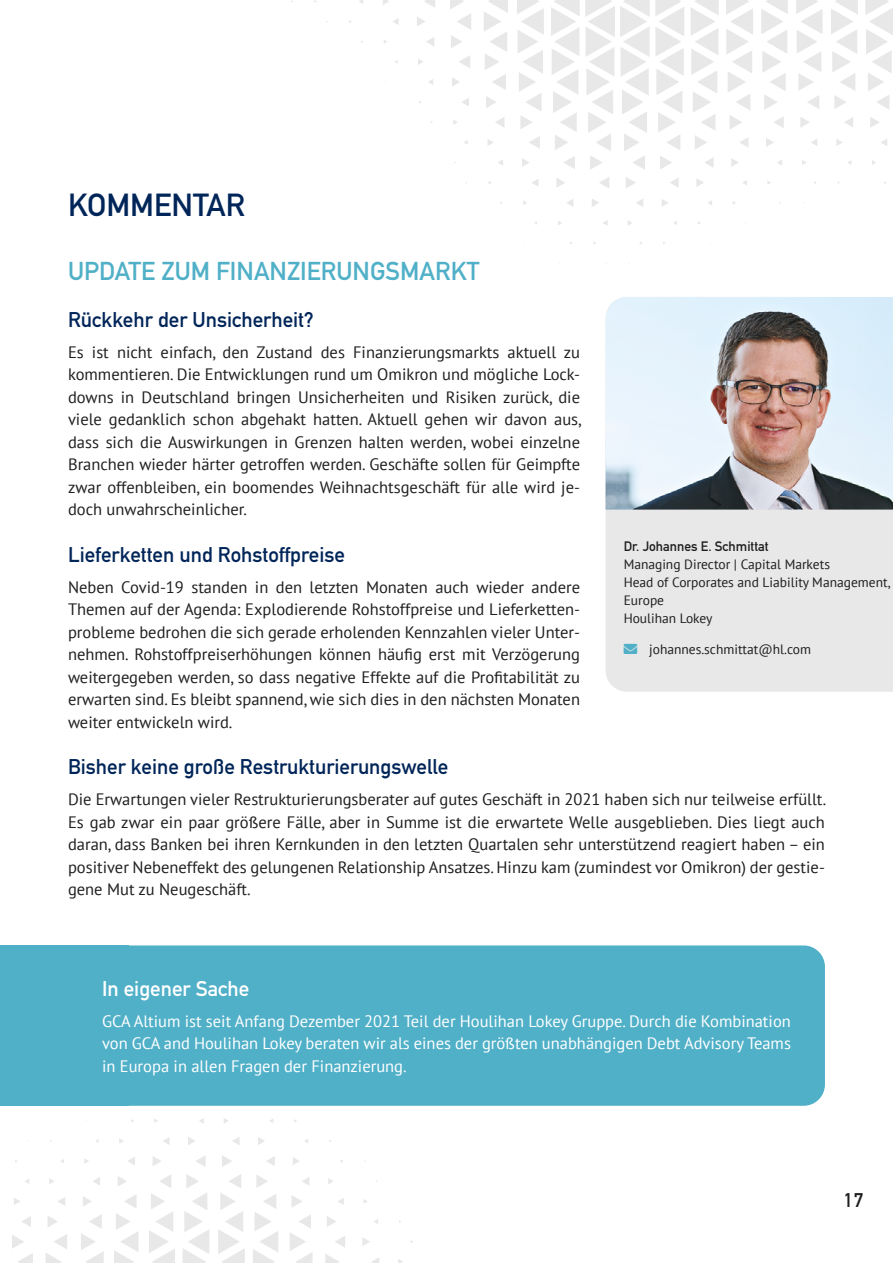
<style>
.page{position:relative;width:893px;height:1263px;background:#fff}
.page>*{position:absolute;margin:0;border:0;box-sizing:border-box;transform-origin:0 0}
.t1{font:700 31.5px "DIN Alternate";color:#002559}
.t2{font:700 25.5px "DIN Alternate";color:#50b0c8}
.t3{font:700 21px "DIN Alternate";color:#002559}
.t4{font:700 21px "DIN Alternate";color:#fff}
.t5{font:700 19.5px "DIN Alternate";color:#1e1e1e}
.t6{font:16.5px/22.5px "PT Sans";color:#1e1e1e;text-align:justify}
.t7{font:16.5px/22.5px "PT Sans";color:#fff;text-align:justify}
.t8{font:13.5px/18px "PT Sans";color:#1e1e1e}
.t9{font:700 13.5px "DIN Alternate";color:#1e1e1e}
.s1{color:#50b0c8}
</style>
<div class="page">
<svg style="left:398px;top:1259px;width:5px;height:4px"></svg>
<svg style="left:372px;top:1258px;width:7px;height:5px"></svg>
<svg style="left:362px;top:1238px;width:8px;height:8px"></svg>
<svg style="left:374px;top:1219px;width:4px;height:5px"></svg>
<svg style="left:325px;top:1236px;width:20px;height:27px"></svg>
<svg style="left:327px;top:1216px;width:9px;height:11px"></svg>
<svg style="left:338px;top:1198px;width:6px;height:7px"></svg>
<svg style="left:290px;top:1215px;width:23px;height:48px"></svg>
<svg style="left:328px;top:1178px;width:5px;height:6px"></svg>
<svg style="left:291px;top:1195px;width:11px;height:12px"></svg>
<svg style="left:302px;top:1177px;width:7px;height:8px"></svg>
<svg style="left:293px;top:1157px;width:6px;height:8px"></svg>
<svg style="left:253px;top:1175px;width:25px;height:88px"></svg>
<svg style="left:267px;top:1156px;width:8px;height:10px"></svg>
<svg style="left:218px;top:1174px;width:27px;height:89px"></svg>
<svg style="left:258px;top:1137px;width:6px;height:8px"></svg>
<svg style="left:222px;top:1155px;width:10px;height:12px"></svg>
<svg style="left:233px;top:1137px;width:7px;height:8px"></svg>
<svg style="left:183px;top:1174px;width:26px;height:89px"></svg>
<svg style="left:196px;top:1156px;width:10px;height:11px"></svg>
<svg style="left:224px;top:1118px;width:4px;height:5px"></svg>
<svg style="left:149px;top:1175px;width:26px;height:88px"></svg>
<svg style="left:188px;top:1137px;width:7px;height:8px"></svg>
<svg style="left:199px;top:1118px;width:5px;height:5px"></svg>
<svg style="left:114px;top:1195px;width:25px;height:68px"></svg>
<svg style="left:153px;top:1156px;width:8px;height:10px"></svg>
<svg style="left:163px;top:1137px;width:7px;height:8px"></svg>
<svg style="left:81px;top:1214px;width:23px;height:49px"></svg>
<svg style="left:118px;top:1176px;width:9px;height:10px"></svg>
<svg style="left:128px;top:1157px;width:7px;height:8px"></svg>
<svg style="left:46px;top:1234px;width:21px;height:29px"></svg>
<svg style="left:83px;top:1196px;width:9px;height:10px"></svg>
<svg style="left:93px;top:1177px;width:7px;height:8px"></svg>
<svg style="left:119px;top:1139px;width:4px;height:4px"></svg>
<svg style="left:48px;top:1216px;width:10px;height:11px"></svg>
<svg style="left:58px;top:1197px;width:7px;height:9px"></svg>
<svg style="left:84px;top:1159px;width:5px;height:5px"></svg>
<svg style="left:12px;top:1235px;width:21px;height:28px"></svg>
<svg style="left:22px;top:1216px;width:9px;height:11px"></svg>
<svg style="left:49px;top:1178px;width:5px;height:6px"></svg>
<svg style="left:14px;top:1198px;width:6px;height:7px"></svg>
<svg style="left:383px;top:0;width:6px;height:5px"></svg>
<svg style="left:393px;top:18px;width:6px;height:7px"></svg>
<svg style="left:417px;top:17px;width:8px;height:9px"></svg>
<svg style="left:426px;top:37px;width:8px;height:9px"></svg>
<svg style="left:418px;top:59px;width:5px;height:6px"></svg>
<svg style="left:424px;top:0;width:11px;height:8px"></svg>
<svg style="left:429px;top:79px;width:4px;height:6px"></svg>
<svg style="left:450px;top:0;width:21px;height:48px"></svg>
<svg style="left:459px;top:55px;width:11px;height:13px"></svg>
<svg style="left:452px;top:78px;width:7px;height:8px"></svg>
<svg style="left:462px;top:98px;width:7px;height:8px"></svg>
<svg style="left:453px;top:120px;width:4px;height:5px"></svg>
<svg style="left:484px;top:0;width:24px;height:90px"></svg>
<svg style="left:486px;top:96px;width:10px;height:12px"></svg>
<svg style="left:495px;top:117px;width:9px;height:10px"></svg>
<svg style="left:487px;top:139px;width:6px;height:7px"></svg>
<svg style="left:517px;top:0;width:27px;height:129px"></svg>
<svg style="left:498px;top:160px;width:5px;height:5px"></svg>
<svg style="left:529px;top:136px;width:11px;height:13px"></svg>
<svg style="left:522px;top:158px;width:7px;height:9px"></svg>
<svg style="left:532px;top:179px;width:6px;height:7px"></svg>
<svg style="left:556px;top:178px;width:9px;height:9px"></svg>
<svg style="left:567px;top:199px;width:6px;height:7px"></svg>
<svg style="left:599px;top:177px;width:10px;height:11px"></svg>
<svg style="left:592px;top:199px;width:7px;height:8px"></svg>
<svg style="left:626px;top:177px;width:10px;height:11px"></svg>
<svg style="left:603px;top:220px;width:5px;height:5px"></svg>
<svg style="left:551px;top:0;width:133px;height:170px"></svg>
<svg style="left:636px;top:199px;width:7px;height:8px"></svg>
<svg style="left:627px;top:221px;width:5px;height:4px"></svg>
<svg style="left:691px;top:0;width:28px;height:149px"></svg>
<svg style="left:670px;top:178px;width:9px;height:10px"></svg>
<svg style="left:662px;top:199px;width:6px;height:7px"></svg>
<svg style="left:726px;top:0;width:27px;height:129px"></svg>
<svg style="left:705px;top:157px;width:9px;height:11px"></svg>
<svg style="left:696px;top:179px;width:8px;height:8px"></svg>
<svg style="left:761px;top:0;width:27px;height:110px"></svg>
<svg style="left:740px;top:138px;width:8px;height:9px"></svg>
<svg style="left:731px;top:158px;width:8px;height:9px"></svg>
<svg style="left:708px;top:200px;width:4px;height:5px"></svg>
<svg style="left:774px;top:117px;width:10px;height:11px"></svg>
<svg style="left:766px;top:138px;width:8px;height:9px"></svg>
<svg style="left:743px;top:180px;width:4px;height:5px"></svg>
<svg style="left:796px;top:0;width:26px;height:109px"></svg>
<svg style="left:800px;top:117px;width:10px;height:10px"></svg>
<svg style="left:777px;top:160px;width:5px;height:5px"></svg>
<svg style="left:831px;top:0;width:27px;height:109px"></svg>
<svg style="left:811px;top:139px;width:6px;height:7px"></svg>
<svg style="left:802px;top:160px;width:4px;height:5px"></svg>
<svg style="left:844px;top:117px;width:9px;height:10px"></svg>
<svg style="left:836px;top:139px;width:6px;height:7px"></svg>
<svg style="left:865px;top:0;width:28px;height:109px"></svg>
<svg style="left:870px;top:117px;width:9px;height:11px"></svg>
<svg style="left:881px;top:139px;width:6px;height:7px"></svg>
<svg style="left:872px;top:160px;width:4px;height:5px"></svg>
<div style="left:0;top:945px;width:129px;height:161px;background:#50b0c8"></div>
<div style="left:606px;top:510px;width:287px;height:182px;background:#e8e8e8"></div>
<img style="left:606px;top:297px;width:287px;height:213px">
<div style="left:68px;top:945px;width:757px;height:161px;background:#50b0c8;border-radius:21px"></div>
<h1 class="t1" style="left:68px;top:181px;width:178px">KOMMENTAR</h1>
<h2 class="t2" style="left:68px;top:252px;width:413px">UPDATE ZUM FINANZIERUNGSMARKT</h2>
<p class="t3" style="left:68px;top:303px;width:247px">Rückkehr der Unsicherheit?</p>
<p class="t6" style="left:68px;top:340px;width:515px">Es ist nicht einfach, den Zustand des Finanzierungsmarkts aktuell zu kommentieren. Die Entwicklungen rund um Omikron und mögliche Lock&shy;downs in Deutschland bringen Unsicherheiten und Risiken zurück, die viele gedanklich schon abgehakt hatten. Aktuell gehen wir davon aus, dass sich die Auswirkungen in Grenzen halten werden, wobei einzelne Branchen wieder härter getroffen werden. Geschäfte sollen für Geimpfte zwar offenbleiben, ein boomendes Weihnachtsgeschäft für alle wird je&shy;doch unwahrscheinlicher.</p>
<p class="t3" style="left:68px;top:538px;width:278px">Lieferketten und Rohstoffpreise</p>
<p class="t6" style="left:68px;top:575px;width:514px">Neben Covid-19 standen in den letzten Monaten auch wieder andere Themen auf der Agenda: Explodierende Rohstoffpreise und Lieferketten&shy;probleme bedrohen die sich gerade erholenden Kennzahlen vieler Unter&shy;nehmen. Rohstoffpreiserhöhungen können häufig erst mit Verzögerung weitergegeben werden, so dass negative Effekte auf die Profitabilität zu erwarten sind. Es bleibt spannend, wie sich dies in den nächsten Monaten weiter entwickeln wird.</p>
<p class="t3" style="left:68px;top:751px;width:382px">Bisher keine große Restrukturierungswelle</p>
<p class="t6" style="left:68px;top:788px;width:760px">Die Erwartungen vieler Restrukturierungsberater auf gutes Geschäft in 2021 haben sich nur teilweise erfüllt.<br>Es gab zwar ein paar größere Fälle, aber in Summe ist die erwartete Welle ausgeblieben. Dies liegt auch daran, dass Banken bei ihren Kernkunden in den letzten Quartalen sehr unterstützend reagiert haben – ein positiver Nebeneffekt des gelungenen Relationship Ansatzes. Hinzu kam (zumindest vor Omikron) der gestie&shy;gene Mut zu Neugeschäft.</p>
<p class="t9" style="left:624px;top:536px;width:146px">Dr. Johannes E. Schmittat</p>
<p class="t8" style="left:624px;top:555px;width:268px">Managing Director | Capital Markets<br>Head of Corporates and Liability Management,<br>Europe<br>Houlihan Lokey</p>
<p class="t8" style="left:624px;top:640px;width:189px"><span class="s1">✉</span> johannes.schmittat@hl.com</p>
<p class="t4" style="left:102px;top:972px;width:149px">In eigener Sache</p>
<p class="t7" style="left:102px;top:1009px;width:690px">GCA Altium ist seit Anfang Dezember 2021 Teil der Houlihan Lokey Gruppe. Durch die Kombination von GCA and Houlihan Lokey beraten wir als eines der größten unabhängigen Debt Advisory Teams in Europa in allen Fragen der Finanzierung.</p>
<p class="t5" style="left:844px;top:1186px;width:21px">17</p>
</div>
